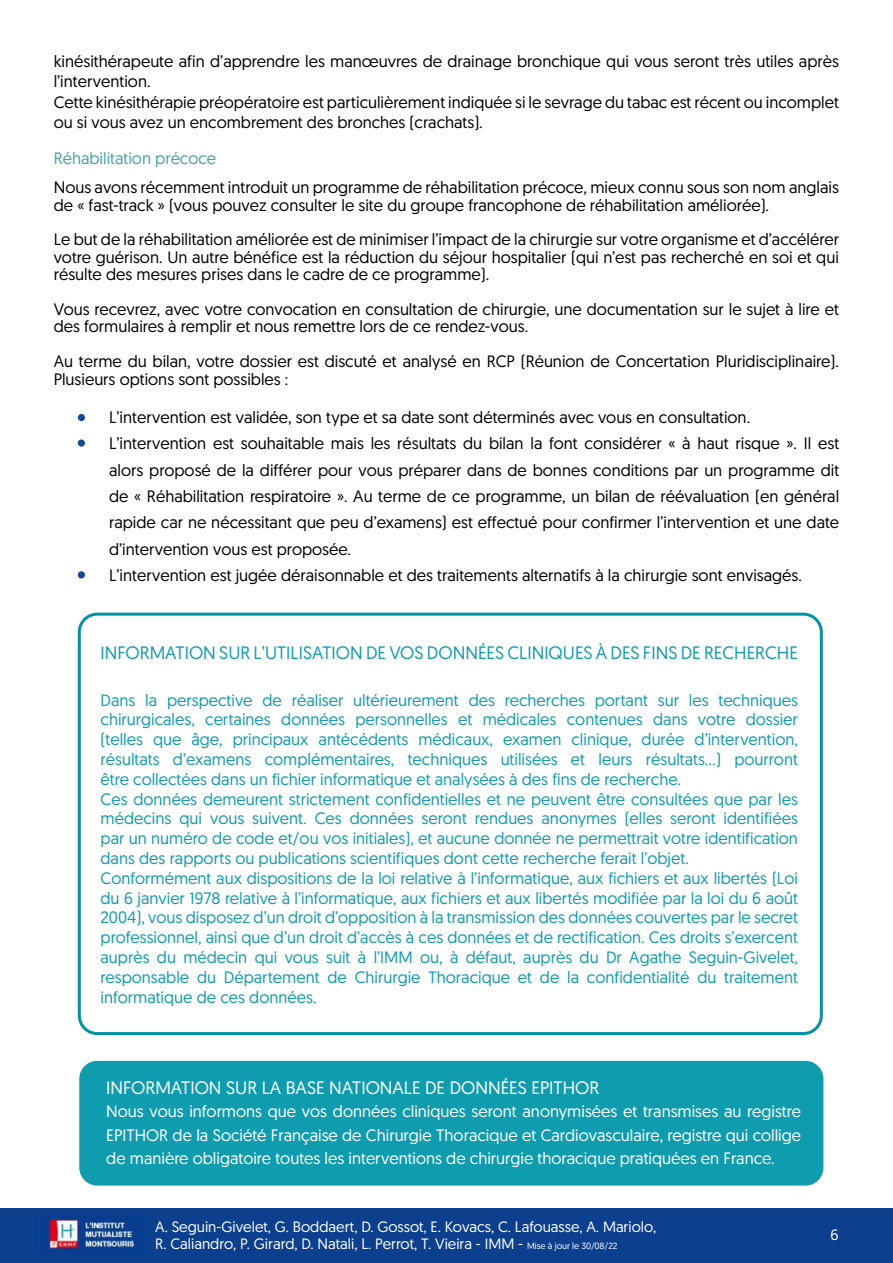
<style>
.page{position:relative;width:893px;height:1263px;background:#fff}
.page>*{position:absolute;margin:0;border:0;box-sizing:border-box;transform-origin:0 0}
.t1{font:18px "Geomanist";color:#109caf}
.t2{font:18px "Geomanist";color:#fff}
.t3{font:16.5px/26.4px "Geomanist";color:#000}
.t4{font:16.5px/19.8px "Geomanist";color:#109caf}
.t5{font:16.5px/23.4px "Geomanist";color:#fff;text-align:justify}
.t6{font:16.5px "Geomanist";color:#45a4a6}
.t7{font:15px/17.4px "Geomanist";color:#fff}
.s1{font-size:9px}
</style>
<div class="page">
<div style="left:0;top:1209px;width:893px;height:54px;background:#0c3f8e"></div>
<img style="left:46px;top:1216px;width:90px;height:34px">
<div style="left:78px;top:414px;width:7px;height:7px;background:#154994;border-radius:50%"></div>
<div style="left:78px;top:439px;width:7px;height:8px;background:#154994;border-radius:50%"></div>
<div style="left:78px;top:571px;width:7px;height:7px;background:#154994;border-radius:50%"></div>
<div style="left:79px;top:1061px;width:744px;height:124px;background:#109caf;border-radius:18px"></div>
<div style="left:78px;top:613px;width:745px;height:422px;border:3px solid #0093a4;border-radius:18px"></div>
<p class="t3" style="left:54px;top:50px;width:787px;line-height:20.4px">kinésithérapeute afin d’apprendre les manœuvres de drainage bronchique qui vous seront très utiles après l’intervention.<br>Cette kinésithérapie préopératoire est particulièrement indiquée si le sevrage du tabac est récent ou incomplet ou si vous avez un encombrement des bronches (crachats).</p>
<p class="t6" style="left:54px;top:148px;width:164px">Réhabilitation précoce</p>
<p class="t3" style="left:54px;top:178px;width:787px;line-height:17.4px">Nous avons récemment introduit un programme de réhabilitation précoce, mieux connu sous son nom anglais de « fast-track » (vous pouvez consulter le site du groupe francophone de réhabilitation améliorée).</p>
<p class="t3" style="left:54px;top:230px;width:787px;line-height:17.4px;text-align:justify">Le but de la réhabilitation améliorée est de minimiser l’impact de la chirurgie sur votre organisme et d’accélérer votre guérison. Un autre bénéfice est la réduction du séjour hospitalier (qui n’est pas recherché en soi et qui résulte des mesures prises dans le cadre de ce programme).</p>
<p class="t3" style="left:54px;top:300px;width:787px;line-height:17.4px">Vous recevrez, avec votre convocation en consultation de chirurgie, une documentation sur le sujet à lire et des formulaires à remplir et nous remettre lors de ce rendez-vous.</p>
<p class="t3" style="left:54px;top:352px;width:787px;line-height:17.4px">Au terme du bilan, votre dossier est discuté et analysé en RCP (Réunion de Concertation Pluridisciplinaire).<br>Plusieurs options sont possibles :</p>
<p class="t3" style="left:109px;top:403px;width:732px">L’intervention est validée, son type et sa date sont déterminés avec vous en consultation.<br>L’intervention est souhaitable mais les résultats du bilan la font considérer « à haut risque ». Il est alors proposé de la différer pour vous préparer dans de bonnes conditions par un programme dit de « Réhabilitation respiratoire ». Au terme de ce programme, un bilan de réévaluation (en général rapide car ne nécessitant que peu d’examens) est effectué pour confirmer l’intervention et une date d’intervention vous est proposée.<br>L’intervention est jugée déraisonnable et des traitements alternatifs à la chirurgie sont envisagés.</p>
<p class="t1" style="left:101px;top:641px;width:699px">INFORMATION SUR L’UTILISATION DE VOS DONNÉES CLINIQUES À DES FINS DE RECHERCHE</p>
<p class="t4" style="left:101px;top:689px;width:699px">Dans la perspective de réaliser ultérieurement des recherches portant sur les techniques chirurgicales, certaines données personnelles et médicales contenues dans votre dossier (telles que âge, principaux antécédents médicaux, examen clinique, durée d’intervention, résultats d’examens complémentaires, techniques utilisées et leurs résultats…) pourront être collectées dans un fichier informatique et analysées à des fins de recherche.<br>Ces données demeurent strictement confidentielles et ne peuvent être consultées que par les médecins qui vous suivent. Ces données seront rendues anonymes (elles seront identifiées par un numéro de code et/ou vos initiales), et aucune donnée ne permettrait votre identification dans des rapports ou publications scientifiques dont cette recherche ferait l’objet.<br>Conformément aux dispositions de la loi relative à l’informatique, aux fichiers et aux libertés (Loi du 6 janvier 1978 relative à l’informatique, aux fichiers et aux libertés modifiée par la loi du 6 août 2004), vous disposez d’un droit d’opposition à la transmission des données couvertes par le secret professionnel, ainsi que d’un droit d’accès à ces données et de rectification. Ces droits s’exercent auprès du médecin qui vous suit à l’IMM ou, à défaut, auprès du Dr Agathe Seguin-Givelet, responsable du Département de Chirurgie Thoracique et de la confidentialité du traitement informatique de ces données.</p>
<p class="t2" style="left:106px;top:1076px;width:494px">INFORMATION SUR LA BASE NATIONALE DE DONNÉES EPITHOR</p>
<p class="t5" style="left:106px;top:1099px;width:696px">Nous vous informons que vos données cliniques seront anonymisées et transmises au registre EPITHOR de la Société Française de Chirurgie Thoracique et Cardiovasculaire, registre qui collige de manière obligatoire toutes les interventions de chirurgie thoracique pratiquées en France.</p>
<p class="t7" style="left:155px;top:1217px;width:503px">A. Seguin-Givelet, G. Boddaert, D. Gossot, E. Kovacs, C. Lafouasse, A. Mariolo,<br>R. Caliandro, P. Girard, D. Natali, L. Perrot, T. Vieira - IMM - <span class="s1">Mise à jour le 30/08/22</span></p>
<p class="t7" style="left:830px;top:1226px;width:10px">6</p>
</div>
